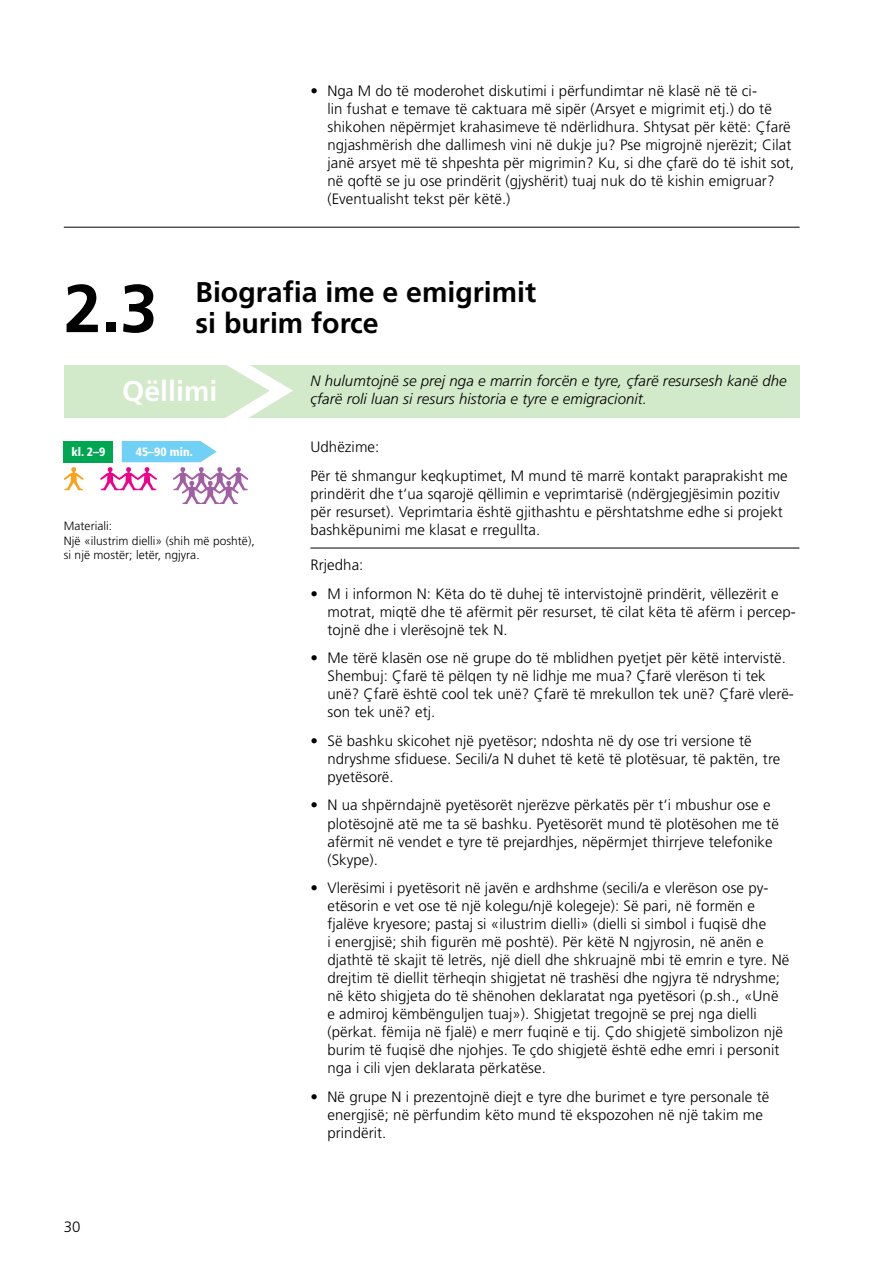
<style>
.page{position:relative;width:893px;height:1263px;background:#fff}
.page>*{position:absolute;margin:0;border:0;box-sizing:border-box;transform-origin:0 0}
.t1{font:700 67.5px "Frutiger";color:#000}
.t2{font:700 28.5px "Frutiger";color:#000}
.t3{font:700 28.5px "Frutiger";color:#fff}
.t4{font:300 15px/18px "Frutiger LT Pro";letter-spacing:.005em;color:#000}
.t5{font:italic 300 15px/18px "Frutiger";letter-spacing:.005em;color:#000}
.t6{font:300 15px "Frutiger";color:#000}
.t7{font:300 12px/14.4px "Frutiger LT Pro";letter-spacing:.005em;color:#000}
.t8{font:900 condensed 12px "Frutiger";color:#fff}
</style>
<div class="page">
<div style="left:64px;top:365px;width:735px;height:53px;background:#d2e9ca"></div>
<hr style="left:310px;top:548px;width:489px;height:1px;background:#000">
<div style="left:64px;top:441px;width:49px;height:21px;background:#00a651"></div>
<svg style="left:100px;top:365px;width:193px;height:139px"></svg>
<svg style="left:64px;top:467px;width:20px;height:23px"></svg>
<hr style="left:64px;top:227px;width:736px;height:1px;background:#000">
<h1 class="t1" style="left:64px;top:269px;width:95px">2.3</h1>
<p class="t4" style="left:327px;top:82px;width:468px;text-indent:-17px">• Nga M do të moderohet diskutimi i përfundimtar në klasë në të ci-<br>lin fushat e temave të caktuara më sipër (Arsyet e migrimit etj.) do të shikohen nëpërmjet krahasimeve të ndërlidhura. Shtysat për këtë: Çfarë ngjashmërish dhe dallimesh vini në dukje ju? Pse migrojnë njerëzit; Cilat janë arsyet më të shpeshta për migrimin? Ku, si dhe çfarë do të ishit sot, në qoftë se ju ose prindërit (gjyshërit) tuaj nuk do të kishin emigruar? (Eventualisht tekst për këtë.)</p>
<h2 class="t2" style="left:196px;top:275px;width:342px">Biografia ime e emigrimit</h2>
<h2 class="t2" style="left:196px;top:307px;width:185px">si burim force</h2>
<h2 class="t3" style="left:122px;top:375px;width:97px">Qëllimi</h2>
<p class="t8" style="left:71px;top:444px;width:36px">kl. 2–9</p>
<p class="t8" style="left:136px;top:444px;width:59px">45–90 min.</p>
<p class="t7" style="left:64px;top:519px;width:192px">Materiali:<br>Një «ilustrim dielli» (shih më poshtë), si një mostër; letër, ngjyra.</p>
<p class="t6" style="left:64px;top:1218px;width:18px">30</p>
<p class="t5" style="left:310px;top:372px;width:478px">N hulumtojnë se prej nga e marrin forcën e tyre, çfarë resursesh kanë dhe çfarë roli luan si resurs historia e tyre e emigracionit.</p>
<p class="t4" style="left:310px;top:433px;width:479px;line-height:28.7px">Udhëzime:<br>Për të shmangur keqkuptimet, M mund të marrë kontakt paraprakisht me</p>
<p class="t4" style="left:310px;top:485px;width:474px">prindërit dhe t‘ua sqarojë qëllimin e veprimtarisë (ndërgjegjësimin pozitiv për resurset). Veprimtaria është gjithashtu e përshtatshme edhe si projekt bashkëpunimi me klasat e rregullta.</p>
<p class="t4" style="left:310px;top:556px;width:55px">Rrjedha:</p>
<p class="t4" style="left:327px;top:584px;width:470px;text-indent:-17px">• M i informon N: Këta do të duhej të intervistojnë prindërit, vëllezërit e motrat, miqtë dhe të afërmit për resurset, të cilat këta të afërm i percep&shy;tojnë dhe i vlerësojnë tek N.</p>
<p class="t4" style="left:327px;top:649px;width:468px;text-indent:-17px">• Me tërë klasën ose në grupe do të mblidhen pyetjet për këtë intervistë.<br>Shembuj: Çfarë të pëlqen ty në lidhje me mua? Çfarë vlerëson ti tek unë? Çfarë është cool tek unë? Çfarë të mrekullon tek unë? Çfarë vlerë&shy;son tek unë? etj.</p>
<p class="t4" style="left:327px;top:732px;width:454px;text-indent:-17px">• Së bashku skicohet një pyetësor; ndoshta në dy ose tri versione të ndryshme sfiduese. Secili/a N duhet të ketë të plotësuar, të paktën, tre pyetësorë.</p>
<p class="t4" style="left:327px;top:796px;width:453px;text-indent:-17px">• N ua shpërndajnë pyetësorët njerëzve përkatës për t‘i mbushur ose e plotësojnë atë me ta së bashku. Pyetësorët mund të plotësohen me të afërmit në vendet e tyre të prejardhjes, nëpërmjet thirrjeve telefonike (Skype).</p>
<p class="t4" style="left:327px;top:879px;width:463px;text-indent:-17px">• Vlerësimi i pyetësorit në javën e ardhshme (secili/a e vlerëson ose py&shy;etësorin e vet ose të një kolegu/një kolegeje): Së pari, në formën e fjalëve kryesore; pastaj si «ilustrim dielli» (dielli si simbol i fuqisë dhe<br>i energjisë; shih figurën më poshtë). Për këtë N ngjyrosin, në anën e djathtë të skajit të letrës, një diell dhe shkruajnë mbi të emrin e tyre. Në drejtim të diellit tërheqin shigjetat në trashësi dhe ngjyra të ndryshme; në këto shigjeta do të shënohen deklaratat nga pyetësori (p.sh., «Unë e admiroj këmbënguljen tuaj»). Shigjetat tregojnë se prej nga dielli (përkat. fëmija në fjalë) e merr fuqinë e tij. Çdo shigjetë simbolizon një burim të fuqisë dhe njohjes. Te çdo shigjetë është edhe emri i personit nga i cili vjen deklarata përkatëse.</p>
<p class="t4" style="left:327px;top:1088px;width:443px;text-indent:-17px">• Në grupe N i prezentojnë diejt e tyre dhe burimet e tyre personale të energjisë; në përfundim këto mund të ekspozohen në një takim me prindërit.</p>
</div>
